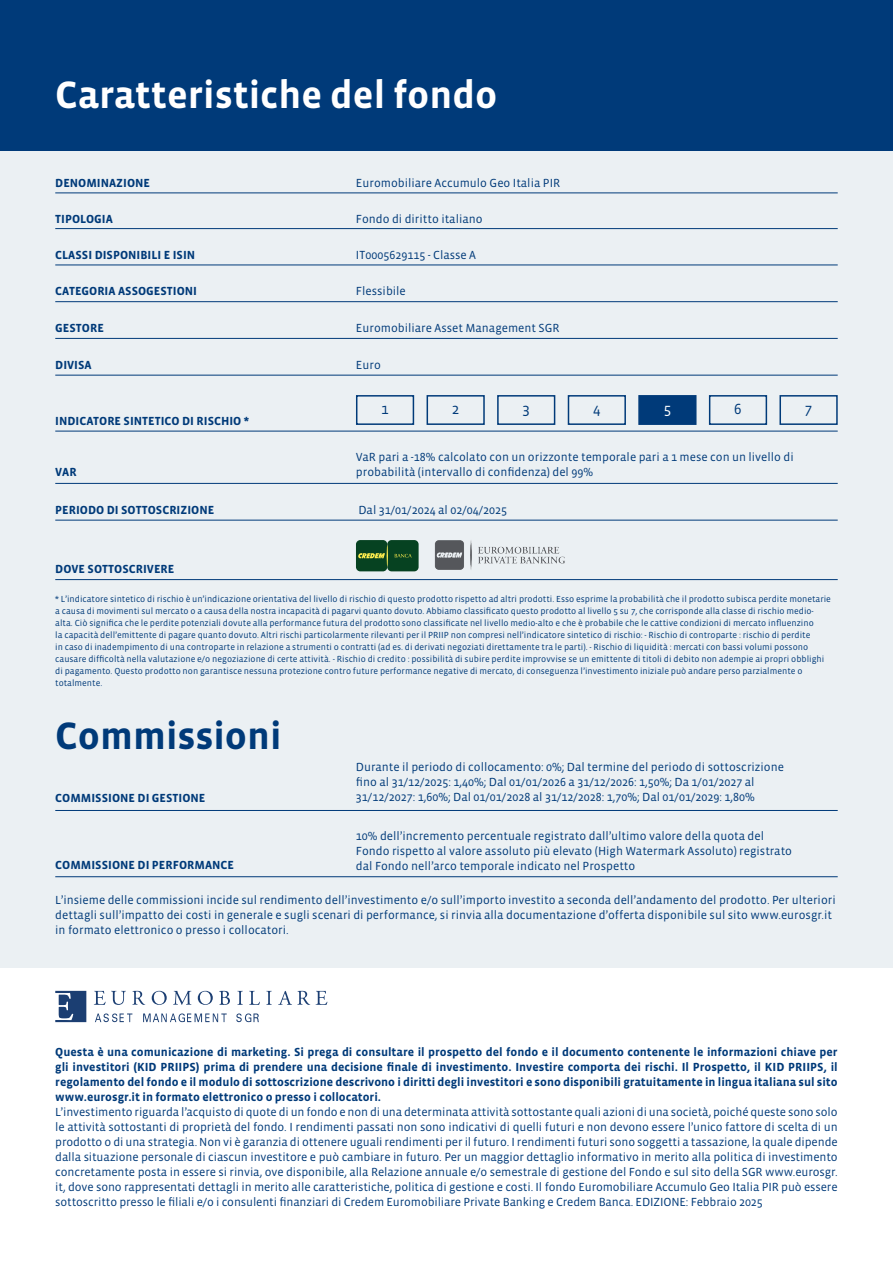
<style>
.page{position:relative;width:893px;height:1263px;background:#fff}
.page>*{position:absolute;margin:0;border:0;box-sizing:border-box;transform-origin:0 0}
.t1{font:700 39px "Vista Sans OTCE";color:#fff}
.t2{font:700 39px "Vista Sans OTCE";color:#003a79}
.t3{font:15px "Vista Sans OTCE";color:#003a79}
.t4{font:15px "Vista Sans OTCE";color:#fff}
.t5{font:12px/15px "Vista Sans OTCE";color:#003a79}
.t6{font:700 12px/15px "Vista Sans OTCE";color:#003a79;text-align:justify}
.t7{font:9px/12px "Vista Sans OTCE";color:#003a79}
</style>
<div class="page">
<div style="left:0;top:151px;width:893px;height:816px;background:#ebf0f3"></div>
<div style="left:0;top:0;width:893px;height:151px;background:#003a79"></div>
<hr style="left:55px;top:192px;width:783px;height:1px;background:#003a79">
<hr style="left:55px;top:228px;width:783px;height:1px;background:#003a79">
<hr style="left:55px;top:265px;width:783px;height:1px;background:#003a79">
<hr style="left:55px;top:483px;width:783px;height:1px;background:#003a79">
<hr style="left:55px;top:810px;width:783px;height:1px;background:#003a79">
<hr style="left:55px;top:301px;width:783px;height:1px;background:#003a79">
<hr style="left:55px;top:338px;width:783px;height:1px;background:#003a79">
<hr style="left:55px;top:375px;width:783px;height:1px;background:#003a79">
<hr style="left:55px;top:876px;width:783px;height:1px;background:#003a79">
<hr style="left:55px;top:520px;width:783px;height:1px;background:#003a79">
<hr style="left:55px;top:431px;width:783px;height:1px;background:#003a79">
<div style="left:568px;top:395px;width:58px;height:30px;border:2px solid #003a79"></div>
<div style="left:356px;top:395px;width:58px;height:30px;border:2px solid #003a79"></div>
<div style="left:427px;top:395px;width:58px;height:30px;border:2px solid #003a79"></div>
<div style="left:497px;top:395px;width:58px;height:30px;border:2px solid #003a79"></div>
<div style="left:638px;top:395px;width:58px;height:30px;background:#003a79;border:2px solid #003a79"></div>
<div style="left:709px;top:395px;width:58px;height:30px;border:2px solid #003a79"></div>
<div style="left:779px;top:395px;width:59px;height:30px;border:2px solid #003a79"></div>
<svg style="left:55px;top:991px;width:31px;height:31px"></svg>
<svg style="left:94px;top:991px;width:32px;height:14px"></svg>
<svg style="left:132px;top:991px;width:13px;height:14px"></svg>
<svg style="left:152px;top:991px;width:15px;height:14px"></svg>
<svg style="left:173px;top:991px;width:18px;height:14px"></svg>
<svg style="left:198px;top:991px;width:15px;height:14px"></svg>
<svg style="left:219px;top:991px;width:11px;height:14px"></svg>
<svg style="left:237px;top:991px;width:6px;height:14px"></svg>
<svg style="left:249px;top:991px;width:11px;height:14px"></svg>
<svg style="left:266px;top:991px;width:6px;height:14px"></svg>
<svg style="left:278px;top:991px;width:32px;height:14px"></svg>
<svg style="left:316px;top:991px;width:11px;height:14px"></svg>
<svg style="left:95px;top:1013px;width:37px;height:9px"></svg>
<svg style="left:143px;top:1013px;width:84px;height:9px"></svg>
<svg style="left:236px;top:1013px;width:23px;height:9px"></svg>
<hr style="left:55px;top:579px;width:783px;height:1px;background:#003a79">
<div style="left:356px;top:540px;width:31px;height:31px;background:#064221;border-radius:4px"></div>
<div style="left:387px;top:540px;width:32px;height:31px;background:#064221;border-radius:4px"></div>
<svg style="left:358px;top:544px;width:30px;height:23px"></svg>
<svg style="left:395px;top:554px;width:17px;height:3px"></svg>
<img style="left:434px;top:540px;width:131px;height:30px">
<p class="t1" style="left:55px;top:73px;width:444px">Caratteristiche del fondo</p>
<p class="t6" style="left:55px;top:175px;width:96px">DENOMINAZIONE</p>
<p class="t5" style="left:356px;top:175px;width:206px">Euromobiliare Accumulo Geo Italia PIR</p>
<p class="t6" style="left:55px;top:211px;width:59px">TIPOLOGIA</p>
<p class="t5" style="left:356px;top:211px;width:128px">Fondo di diritto italiano</p>
<p class="t6" style="left:55px;top:247px;width:142px">CLASSI DISPONIBILI E ISIN</p>
<p class="t5" style="left:356px;top:247px;width:122px">IT0005629115 - Classe A</p>
<p class="t6" style="left:55px;top:283px;width:143px">CATEGORIA ASSOGESTIONI</p>
<p class="t5" style="left:356px;top:283px;width:51px">Flessibile</p>
<p class="t6" style="left:55px;top:320px;width:50px">GESTORE</p>
<p class="t5" style="left:356px;top:320px;width:205px">Euromobiliare Asset Management SGR</p>
<p class="t6" style="left:55px;top:357px;width:38px">DIVISA</p>
<p class="t5" style="left:356px;top:357px;width:26px">Euro</p>
<p class="t6" style="left:55px;top:413px;width:196px">INDICATORE SINTETICO DI RISCHIO *</p>
<p class="t6" style="left:55px;top:465px;width:23px">VAR</p>
<p class="t3" style="left:381px;top:400px;width:9px">1</p>
<p class="t3" style="left:452px;top:400px;width:9px">2</p>
<p class="t3" style="left:522px;top:400px;width:9px">3</p>
<p class="t3" style="left:593px;top:400px;width:9px">4</p>
<p class="t4" style="left:664px;top:400px;width:9px">5</p>
<p class="t3" style="left:734px;top:400px;width:9px">6</p>
<p class="t3" style="left:805px;top:400px;width:9px">7</p>
<p class="t5" style="left:356px;top:450px;width:439px">VaR pari a -18% calcolato con un orizzonte temporale pari a 1 mese con un livello di probabilità (intervallo di confidenza) del 99%</p>
<p class="t6" style="left:55px;top:502px;width:160px">PERIODO DI SOTTOSCRIZIONE</p>
<p class="t5" style="left:358px;top:502px;width:150px">Dal 31/01/2024 al 02/04/2025</p>
<p class="t6" style="left:55px;top:561px;width:121px">DOVE SOTTOSCRIVERE</p>
<p class="t7" style="left:55px;top:592px;width:777px">* L’indicatore sintetico di rischio è un’indicazione orientativa del livello di rischio di questo prodotto rispetto ad altri prodotti. Esso esprime la probabilità che il prodotto subisca perdite monetarie a causa di movimenti sul mercato o a causa della nostra incapacità di pagarvi quanto dovuto. Abbiamo classificato questo prodotto al livello 5 su 7, che corrisponde alla classe di rischio medio&shy;alta. Ciò significa che le perdite potenziali dovute alla performance futura del prodotto sono classificate nel livello medio-alto e che è probabile che le cattive condizioni di mercato influenzino<br>la capacità dell’emittente di pagare quanto dovuto. Altri rischi particolarmente rilevanti per il PRIIP non compresi nell’indicatore sintetico di rischio: - Rischio di controparte : rischio di perdite<br>in caso di inadempimento di una controparte in relazione a strumenti o contratti (ad es. di derivati negoziati direttamente tra le parti). - Rischio di liquidità : mercati con bassi volumi possono causare difficoltà nella valutazione e/o negoziazione di certe attività. - Rischio di credito : possibilità di subire perdite improvvise se un emittente di titoli di debito non adempie ai propri obblighi di pagamento. Questo prodotto non garantisce nessuna protezione contro future performance negative di mercato, di conseguenza l’investimento iniziale può andare perso parzialmente o totalmente.</p>
<p class="t2" style="left:55px;top:713px;width:228px">Commissioni</p>
<p class="t6" style="left:55px;top:791px;width:152px">COMMISSIONE DI GESTIONE</p>
<p class="t6" style="left:55px;top:858px;width:180px">COMMISSIONE DI PERFORMANCE</p>
<p class="t5" style="left:356px;top:760px;width:429px">Durante il periodo di collocamento: 0%; Dal termine del periodo di sottoscrizione fino al 31/12/2025: 1,40%; Dal 01/01/2026 a 31/12/2026: 1,50%; Da 1/01/2027 al<br>31/12/2027: 1,60%; Dal 01/01/2028 al 31/12/2028: 1,70%; Dal 01/01/2029: 1,80%</p>
<p class="t5" style="left:356px;top:828px;width:438px">10% dell’incremento percentuale registrato dall’ultimo valore della quota del<br>Fondo rispetto al valore assoluto più elevato (High Watermark Assoluto) registrato dal Fondo nell’arco temporale indicato nel Prospetto</p>
<p class="t5" style="left:55px;top:892px;width:782px">L’insieme delle commissioni incide sul rendimento dell’investimento e/o sull’importo investito a seconda dell’andamento del prodotto. Per ulteriori dettagli sull’impatto dei costi in generale e sugli scenari di performance, si rinvia alla documentazione d’offerta disponibile sul sito www.eurosgr.it in formato elettronico o presso i collocatori.</p>
<p class="t6" style="left:55px;top:1044px;width:784px">Questa è una comunicazione di marketing. Si prega di consultare il prospetto del fondo e il documento contenente le informazioni chiave per gli investitori (KID PRIIPS) prima di prendere una decisione finale di investimento. Investire comporta dei rischi. Il Prospetto, il KID PRIIPS, il regolamento del fondo e il modulo di sottoscrizione descrivono i diritti degli investitori e sono disponibili gratuitamente in lingua italiana sul sito www.eurosgr.it in formato elettronico o presso i collocatori.</p>
<p class="t5" style="left:55px;top:1104px;width:784px;text-align:justify">L’investimento riguarda l’acquisto di quote di un fondo e non di una determinata attività sottostante quali azioni di una società, poiché queste sono solo le attività sottostanti di proprietà del fondo. I rendimenti passati non sono indicativi di quelli futuri e non devono essere l’unico fattore di scelta di un prodotto o di una strategia. Non vi è garanzia di ottenere uguali rendimenti per il futuro. I rendimenti futuri sono soggetti a tassazione, la quale dipende dalla situazione personale di ciascun investitore e può cambiare in futuro. Per un maggior dettaglio informativo in merito alla politica di investimento concretamente posta in essere si rinvia, ove disponibile, alla Relazione annuale e/o semestrale di gestione del Fondo e sul sito della SGR www.eurosgr. it, dove sono rappresentati dettagli in merito alle caratteristiche, politica di gestione e costi. Il fondo Euromobiliare Accumulo Geo Italia PIR può essere sottoscritto presso le filiali e/o i consulenti finanziari di Credem Euromobiliare Private Banking e Credem Banca. EDIZIONE: Febbraio 2025</p>
</div>
